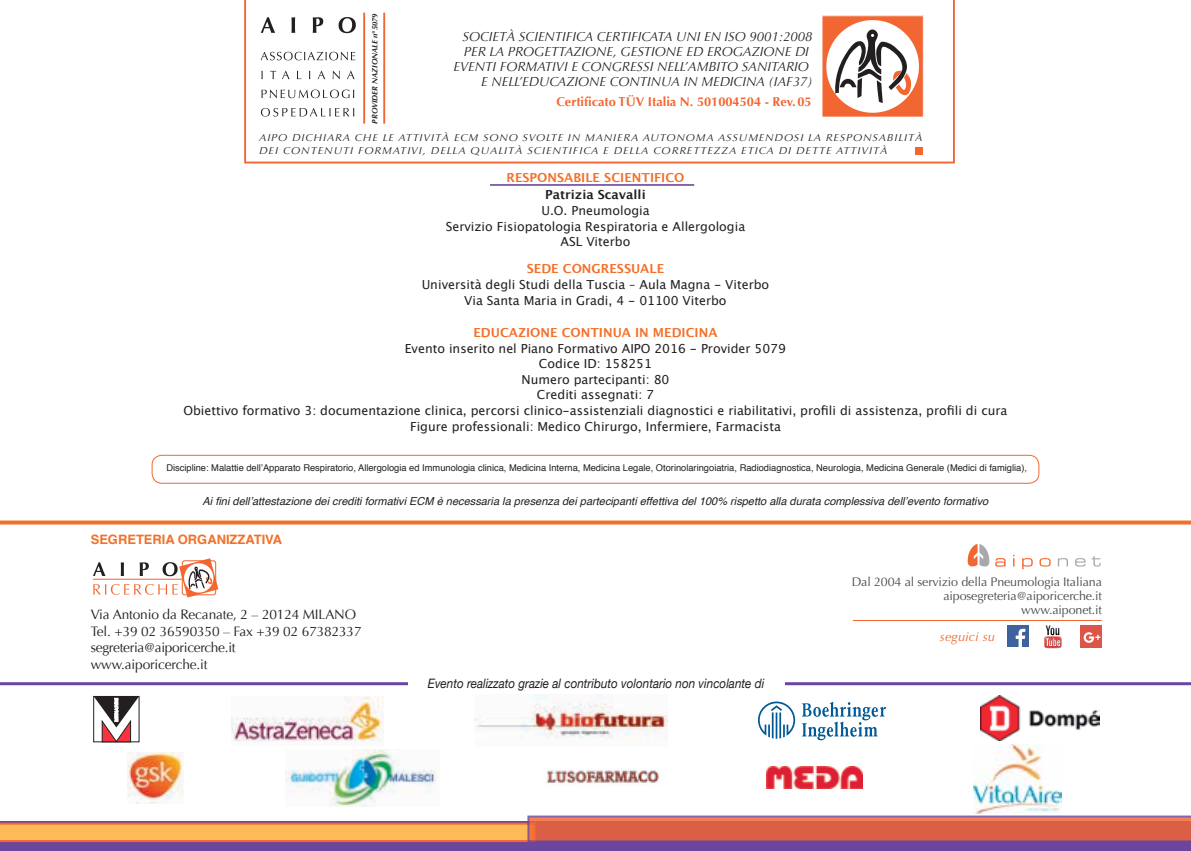
<style>
.page{position:relative;width:1191px;height:851px;background:#fff}
.page>*{position:absolute;margin:0;border:0;box-sizing:border-box;transform-origin:0 0}
.t1{font:13.6px/16.4px "Optima";letter-spacing:-.01em;color:#231f20}
.t2{font:italic 13.2px/15px "Optima";color:#231f20;text-align:right}
.t3{font:italic 13px "Helvetica Neue";color:#231f20;scale:.9 1}
.t4{font:700 13px "Helvetica";color:#f37029}
.t5{font:700 12.8px "Optima";color:#f26631}
.t6{font:italic 12.8px "Optima";letter-spacing:.02em;color:#f26631}
.t7{font:12.4px/15.6px "Lucida Grande";color:#231f20;text-align:center}
.t8{font:12.4px/14.2px "Optima";letter-spacing:-.01em;color:#4d4d4f;text-align:right}
.t9{font:700 12.4px "Lucida Grande";color:#f37029}
.t10{font:700 12.4px "Lucida Grande";color:#231f20}
.t11{font:italic 11px "Helvetica";color:#231f20}
.t12{font:italic 10px/13.2px "Optima";letter-spacing:.08em;color:#231f20;scale:1.09 1}
.t13{font:9.2px "Helvetica";color:#231f20}
.t14{font:italic 700 7.8px "Optima";color:#231f20}
</style>
<div class="page">
<svg style="left:244px;top:0;width:711px;height:164px"></svg>
<hr style="left:363px;top:13px;width:2px;height:111px;background:#f26631">
<hr style="left:383px;top:13px;width:2px;height:111px;background:#f26631">
<div style="left:915px;top:147px;width:8px;height:7px;background:#f26631"></div>
<div style="left:152px;top:455px;width:887px;height:28px;border:1px solid #f26631;border-radius:10px"></div>
<svg style="left:0;top:520px;width:1191px;height:4px;background:#f48245"></svg>
<svg style="left:93px;top:558px;width:125px;height:39px"></svg>
<svg style="left:995px;top:558px;width:10px;height:8px"></svg>
<svg style="left:1022px;top:558px;width:10px;height:11px"></svg>
<svg style="left:1039px;top:558px;width:11px;height:8px"></svg>
<svg style="left:1057px;top:558px;width:11px;height:8px"></svg>
<svg style="left:1075px;top:558px;width:10px;height:8px"></svg>
<svg style="left:1091px;top:556px;width:9px;height:10px"></svg>
<svg style="left:967px;top:544px;width:22px;height:22px"></svg>
<img style="left:1080px;top:625px;width:21px;height:22px">
<svg style="left:1083px;top:632px;width:17px;height:10px"></svg>
<div style="left:1006px;top:625px;width:22px;height:22px;background:#3e629e"></div>
<svg style="left:1015px;top:628px;width:10px;height:19px"></svg>
<svg style="left:1044px;top:625px;width:17px;height:23px"></svg>
<hr style="left:853px;top:620px;width:248px;height:1px;background:#f26631">
<hr style="left:490px;top:184px;width:204px;height:2px;background:#6b469c">
<div style="left:0;top:821px;width:1191px;height:29px;background:#6b469c"></div>
<svg style="left:0;top:815px;width:1191px;height:27px;background:#df8967"></svg>
<img style="left:231px;top:696px;width:152px;height:46px">
<svg style="left:758px;top:701px;width:37px;height:37px"></svg>
<svg style="left:802px;top:701px;width:84px;height:39px"></svg>
<div style="left:93px;top:696px;width:46px;height:46px;border:1px solid #231f20"></div>
<svg style="left:94px;top:696px;width:45px;height:46px"></svg>
<img style="left:474px;top:694px;width:193px;height:45px">
<img style="left:980px;top:695px;width:119px;height:45px">
<hr style="left:0;top:682px;width:1191px;height:3px;background:#6b469c">
<div style="left:408px;top:675px;width:376px;height:17px;background:#fff"></div>
<img style="left:973px;top:744px;width:88px;height:69px">
<img style="left:127px;top:752px;width:56px;height:51px">
<img style="left:766px;top:766px;width:96px;height:22px">
<img style="left:285px;top:749px;width:154px;height:57px">
<img style="left:547px;top:770px;width:112px;height:13px">
<p class="t14" style="left:370px;top:124px;width:112px;rotate:-90deg">PROVIDER NAZIONALE n°5079</p>
<p class="t2" style="left:453px;top:29px;width:360px">SOCIETÀ SCIENTIFICA CERTIFICATA UNI EN ISO 9001:2008<br>PER LA PROGETTAZIONE, GESTIONE ED EROGAZIONE DI EVENTI FORMATIVI E CONGRESSI NELL’AMBITO SANITARIO E NELL’EDUCAZIONE CONTINUA IN MEDICINA (IAF37)</p>
<p class="t5" style="left:556px;top:94px;width:257px">Certificato TÜV Italia N. 501004504 - Rev. 05</p>
<p class="t12" style="left:259px;top:131px;width:610px">AIPO DICHIARA CHE LE ATTIVITÀ ECM SONO SVOLTE IN MANIERA AUTONOMA ASSUMENDOSI LA RESPONSABILITÀ<br>DEI CONTENUTI FORMATIVI, DELLA QUALITÀ SCIENTIFICA E DELLA CORRETTEZZA ETICA DI DETTE ATTIVITÀ</p>
<p class="t9" style="left:506px;top:168px;width:180px">RESPONSABILE SCIENTIFICO</p>
<p class="t10" style="left:545px;top:185px;width:102px">Patrizia Scavalli</p>
<p class="t7" style="left:446px;top:203px;width:301px">U.O. Pneumologia<br>Servizio Fisiopatologia Respiratoria e Allergologia<br>ASL Viterbo</p>
<p class="t9" style="left:527px;top:258px;width:139px">SEDE CONGRESSUALE</p>
<p class="t7" style="left:422px;top:277px;width:349px">Università degli Studi della Tuscia – Aula Magna - Viterbo<br>Via Santa Maria in Gradi, 4 - 01100 Viterbo</p>
<p class="t9" style="left:473px;top:322px;width:245px">EDUCAZIONE CONTINUA IN MEDICINA</p>
<p class="t7" style="left:183px;top:340px;width:825px">Evento inserito nel Piano Formativo AIPO 2016 - Provider 5079<br>Codice ID: 158251<br>Numero partecipanti: 80<br>Crediti assegnati: 7<br>Obiettivo formativo 3: documentazione clinica, percorsi clinico-assistenziali diagnostici e riabilitativi, profili di assistenza, profili di cura Figure professionali: Medico Chirurgo, Infermiere, Farmacista</p>
<p class="t13" style="left:166px;top:461px;width:862px">Discipline: Malattie dell’Apparato Respiratorio, Allergologia ed Immunologia clinica, Medicina Interna, Medicina Legale, Otorinolaringoiatria, Radiodiagnostica, Neurologia, Medicina Generale (Medici di famiglia),</p>
<p class="t11" style="left:203px;top:492px;width:787px">Ai fini dell’attestazione dei crediti formativi ECM è necessaria la presenza dei partecipanti effettiva del 100% rispetto alla durata complessiva dell’evento formativo</p>
<p class="t4" style="left:91px;top:529px;width:193px">SEGRETERIA ORGANIZZATIVA</p>
<p class="t1" style="left:91px;top:606px;width:272px">Via Antonio da Recanate, 2 – 20124 MILANO Tel. +39 02 36590350 – Fax +39 02 67382337 segreteria@aiporicerche.it<br>www.aiporicerche.it</p>
<p class="t3" style="left:428px;top:673px;width:375px">Evento realizzato grazie al contributo volontario non vincolante di</p>
<p class="t8" style="left:851px;top:574px;width:252px">Dal 2004 al servizio della Pneumologia Italiana aiposegreteria@aiporicerche.it<br>www.aiponet.it</p>
<p class="t6" style="left:939px;top:629px;width:57px">seguici su</p>
</div>
